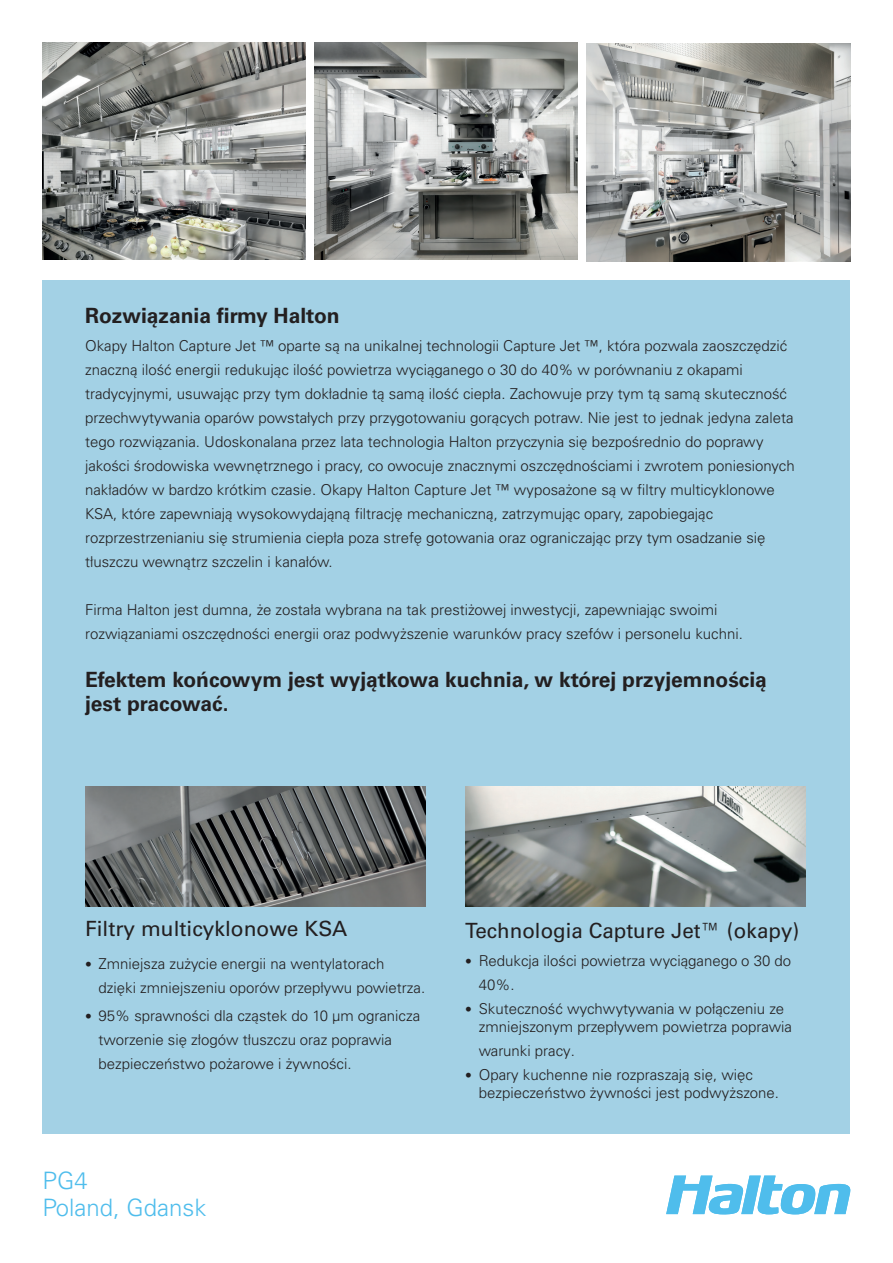
<style>
.page{position:relative;width:893px;height:1263px;background:#fff}
.page>*{position:absolute;margin:0;border:0;box-sizing:border-box;transform-origin:0 0}
.t1{font:300 24px/27px "Univers LT Std";color:#4fbdec}
.t2{font:700 21px/24px "Univers LTCYR 65";color:#231f20}
.t3{font:21px "Univers LTCYR 55 Roman";color:#231f20}
.t4{font:300 15px/24px "Univers LTCYR 45";color:#231f20}
.s1{font-size:13.5px}
</style>
<div class="page">
<svg style="left:666px;top:1175px;width:184px;height:39px"></svg>
<div style="left:43px;top:281px;width:807px;height:853px;background:#a3d1e5"></div>
<img style="left:42px;top:42px;width:264px;height:218px">
<img style="left:314px;top:42px;width:264px;height:218px">
<img style="left:587px;top:44px;width:263px;height:217px">
<img style="left:85px;top:786px;width:340px;height:120px">
<img style="left:465px;top:786px;width:340px;height:120px">
<h2 class="t2" style="left:85px;top:303px;width:256px">Rozwiązania firmy Halton</h2>
<p class="t4" style="left:85px;top:334px;width:711px">Okapy Halton Capture Jet ™ oparte są na unikalnej technologii Capture Jet ™, która pozwala zaoszczędzić znaczną ilość energii redukując ilość powietrza wyciąganego o 30 do 40% w porównaniu z okapami tradycyjnymi, usuwając przy tym dokładnie tą samą ilość ciepła. Zachowuje przy tym tą samą skuteczność przechwytywania oparów powstałych przy przygotowaniu gorących potraw. Nie jest to jednak jedyna zaleta tego rozwiązania. Udoskonalana przez lata technologia Halton przyczynia się bezpośrednio do poprawy jakości środowiska wewnętrznego i pracy, co owocuje znacznymi oszczędnościami i zwrotem poniesionych nakładów w bardzo krótkim czasie. Okapy Halton Capture Jet ™ wyposażone są w filtry multicyklonowe KSA, które zapewniają wysokowydająną filtrację mechaniczną, zatrzymując opary, zapobiegając rozprzestrzenianiu się strumienia ciepła poza strefę gotowania oraz ograniczając przy tym osadzanie się tłuszczu wewnątrz szczelin i kanałów.</p>
<p class="t4" style="left:85px;top:598px;width:659px">Firma Halton jest dumna, że została wybrana na tak prestiżowej inwestycji, zapewniając swoimi rozwiązaniami oszczędności energii oraz podwyższenie warunków pracy szefów i personelu kuchni.</p>
<h2 class="t2" style="left:85px;top:667px;width:683px">Efektem końcowym jest wyjątkowa kuchnia, w której przyjemnością jest pracować.</h2>
<h2 class="t3" style="left:85px;top:914px;width:264px">Filtry multicyklonowe KSA</h2>
<p class="t4" style="left:99px;top:951px;width:328px;text-indent:-14px"><span class="s1">•</span> Zmniejsza zużycie energii na wentylatorach dzięki zmniejszeniu oporów przepływu powietrza.</p>
<p class="t4" style="left:99px;top:1003px;width:323px;text-indent:-14px"><span class="s1">•</span> 95% sprawności dla cząstek do 10 μm ogranicza tworzenie się złogów tłuszczu oraz poprawia bezpieczeństwo pożarowe i żywności.</p>
<h1 class="t1" style="left:43px;top:1167px;width:166px">PG4<br>Poland, Gdansk</h1>
<h2 class="t3" style="left:465px;top:916px;width:336px">Technologia Capture Jet™ (okapy)</h2>
<p class="t4" style="left:479px;top:948px;width:314px;text-indent:-14px"><span class="s1">•</span> Redukcja ilości powietrza wyciąganego o 30 do<br>40%.</p>
<p class="t4" style="left:479px;top:999px;width:315px;line-height:18px;text-indent:-14px"><span class="s1">•</span> Skuteczność wychwytywania w połączeniu ze zmniejszonym przepływem powietrza poprawia</p>
<p class="t4" style="left:479px;top:1038px;width:98px">warunki pracy.</p>
<p class="t4" style="left:479px;top:1065px;width:302px;line-height:18px;text-indent:-14px"><span class="s1">•</span> Opary kuchenne nie rozpraszają się, więc bezpieczeństwo żywności jest podwyższone.</p>
</div>
